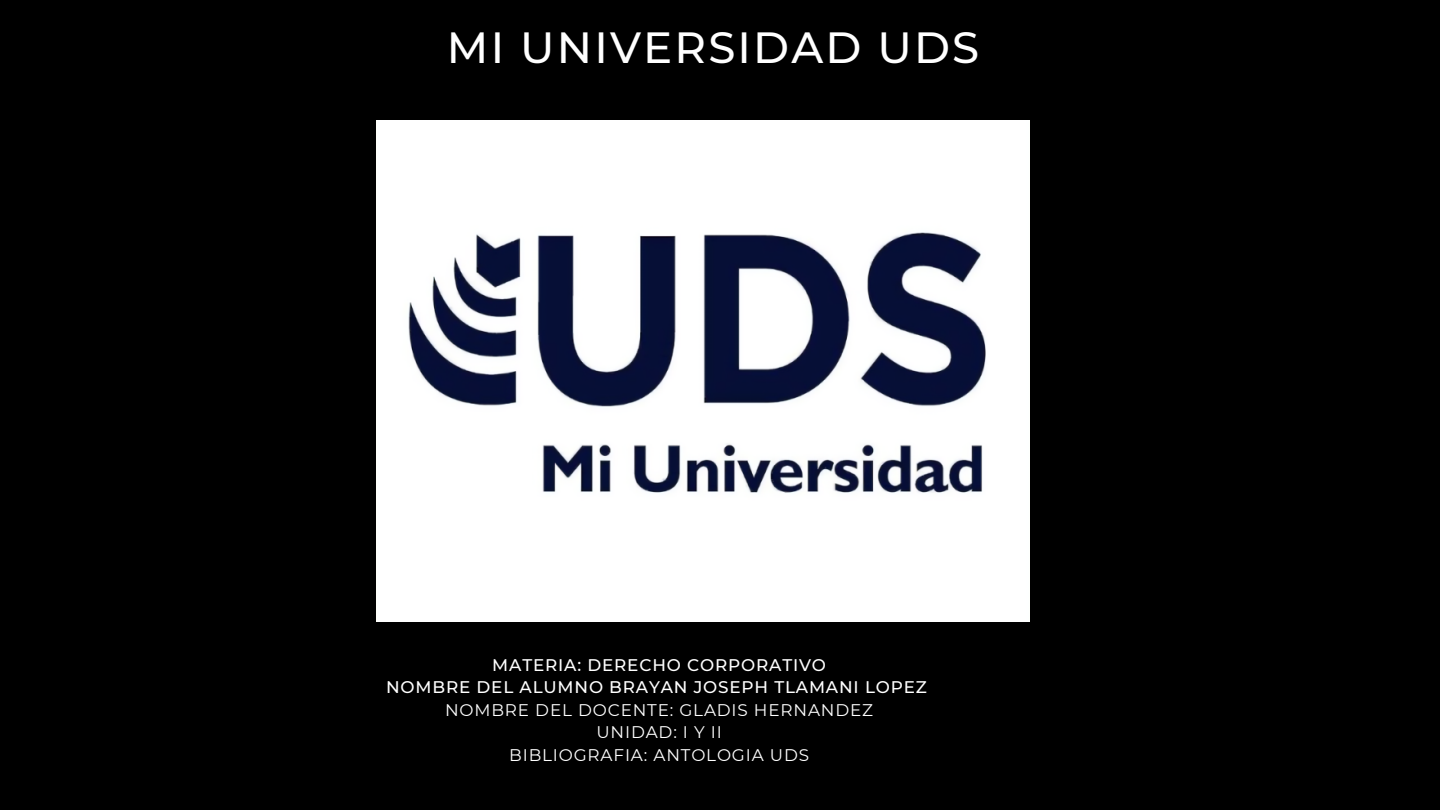
<style>
.page{position:relative;width:1440px;height:810px;background:#000}
.page>*{position:absolute;margin:0;border:0;box-sizing:border-box;transform-origin:0 0}
.t1{font:500 43.5px "Montserrat";letter-spacing:.05em;color:#fff}
.t2{font:16.8px/22.5px "Montserrat";letter-spacing:.05em;color:#fff;text-align:center}
.t3{font:500 16.8px/22.5px "Montserrat";letter-spacing:.05em;color:#fff;text-align:center}
</style>
<div class="page">
<img style="left:377px;top:121px;width:653px;height:500px">
<h1 class="t1" style="left:447px;top:21px;width:534px">MI UNIVERSIDAD UDS</h1>
<p class="t3" style="left:386px;top:654px;width:542px">MATERIA: DERECHO CORPORATIVO<br>NOMBRE DEL ALUMNO BRAYAN JOSEPH TLAMANI LOPEZ</p>
<p class="t2" style="left:445px;top:699px;width:430px">NOMBRE DEL DOCENTE: GLADIS HERNANDEZ<br>UNIDAD: I Y II<br>BIBLIOGRAFIA: ANTOLOGIA UDS</p>
</div>
